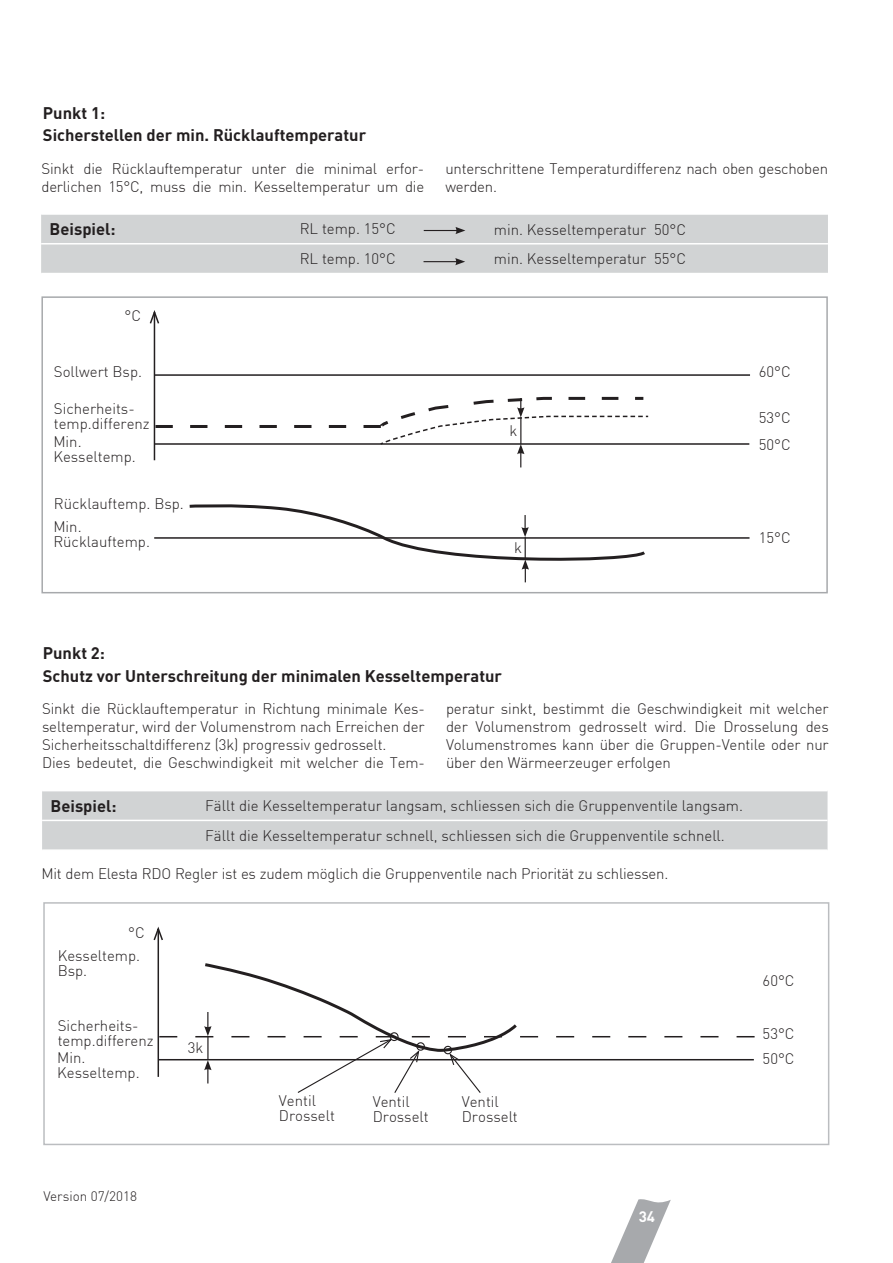
<style>
.page{position:relative;width:893px;height:1263px;background:#fff}
.page>*{position:absolute;margin:0;border:0;box-sizing:border-box;transform-origin:0 0}
.t1{font:700 16.5px/22.5px "DIN";color:#231f20}
.t2{font:300 15px/18px "DIN";letter-spacing:-.01em;color:#231f20}
.t3{font:700 15px "DIN";color:#fff}
.t4{font:300 13.5px "DIN";color:#231f20}
</style>
<div class="page">
<svg style="left:611px;top:1199px;width:60px;height:64px"></svg>
<div style="left:43px;top:902px;width:786px;height:243px;border:2px solid #bbbdc0"></div>
<div style="left:41px;top:215px;width:787px;height:58px;background:#d1d3d4"></div>
<hr style="left:41px;top:243px;width:787px;height:1px;background:#fff">
<div style="left:42px;top:791px;width:785px;height:58px;background:#d1d3d4"></div>
<hr style="left:42px;top:820px;width:785px;height:1px;background:#fff">
<hr style="left:424px;top:230px;width:34px;height:1px;background:#231f20">
<svg style="left:455px;top:227px;width:10px;height:7px"></svg>
<hr style="left:423px;top:261px;width:35px;height:1px;background:#231f20">
<svg style="left:455px;top:258px;width:10px;height:7px"></svg>
<div style="left:41px;top:296px;width:787px;height:297px;border:2px solid #a7a9ac"></div>
<hr style="left:154px;top:443px;width:595px;height:2px;background:#231f20">
<svg style="left:155px;top:395px;width:493px;height:72px"></svg>
<hr style="left:155px;top:374px;width:595px;height:2px;background:#231f20">
<hr style="left:154px;top:312px;width:1px;height:148px;background:#231f20">
<svg style="left:149px;top:310px;width:11px;height:15px"></svg>
<hr style="left:154px;top:537px;width:595px;height:2px;background:#231f20">
<svg style="left:187px;top:504px;width:461px;height:78px"></svg>
<hr style="left:158px;top:929px;width:1px;height:148px;background:#231f20">
<svg style="left:153px;top:926px;width:10px;height:16px"></svg>
<svg style="left:159px;top:963px;width:596px;height:130px"></svg>
<div style="left:390px;top:1032px;width:9px;height:9px;border:1px solid #231f20;border-radius:50%"></div>
<div style="left:416px;top:1042px;width:9px;height:9px;border:1px solid #231f20;border-radius:50%"></div>
<div style="left:444px;top:1046px;width:8px;height:8px;border:1px solid #231f20;border-radius:50%"></div>
<p class="t1" style="left:43px;top:101px;width:325px">Punkt 1:<br>Sicherstellen der min. Rücklauftemperatur</p>
<p class="t2" style="left:41px;top:159px;width:384px">Sinkt die Rücklauftemperatur unter die minimal erfor&shy;derlichen 15°C, muss die min. Kesseltemperatur um die</p>
<p class="t2" style="left:445px;top:159px;width:384px">unterschrittene Temperaturdifferenz nach oben geschoben werden.</p>
<p class="t1" style="left:50px;top:217px;width:67px">Beispiel:</p>
<p class="t2" style="left:300px;top:220px;width:97px">RL temp. 15°C</p>
<p class="t2" style="left:494px;top:220px;width:194px">min. Kesseltemperatur 50°C</p>
<p class="t2" style="left:300px;top:249px;width:97px">RL temp. 10°C</p>
<p class="t2" style="left:494px;top:250px;width:194px">min. Kesseltemperatur 55°C</p>
<p class="t2" style="left:124px;top:306px;width:18px">°C</p>
<p class="t2" style="left:54px;top:362px;width:90px">Sollwert Bsp.</p>
<p class="t2" style="left:759px;top:362px;width:33px">60°C</p>
<p class="t2" style="left:759px;top:404px;width:33px;line-height:27.3px">53°C<br>50°C</p>
<p class="t2" style="left:54px;top:401px;width:97px;line-height:15px">Sicherheits&shy;temp.differenz</p>
<p class="t2" style="left:509px;top:422px;width:9px">k</p>
<p class="t2" style="left:53px;top:434px;width:84px;line-height:15px">Min.<br>Kesseltemp.</p>
<p class="t2" style="left:54px;top:495px;width:131px">Rücklauftemp. Bsp.</p>
<p class="t2" style="left:53px;top:519px;width:98px;line-height:15px">Min.<br>Rücklauftemp.</p>
<p class="t2" style="left:514px;top:538px;width:9px">k</p>
<p class="t1" style="left:43px;top:641px;width:461px">Punkt 2:<br>Schutz vor Unterschreitung der minimalen Kesseltemperatur</p>
<p class="t2" style="left:759px;top:528px;width:33px">15°C</p>
<p class="t2" style="left:42px;top:700px;width:384px">Sinkt die Rücklauftemperatur in Richtung minimale Kes&shy;seltemperatur, wird der Volumenstrom nach Erreichen der Sicherheitsschaltdifferenz (3k) progressiv gedrosselt.<br>Dies bedeutet, die Geschwindigkeit mit welcher die Tem-</p>
<p class="t2" style="left:446px;top:700px;width:384px;text-align:justify">peratur sinkt, bestimmt die Geschwindigkeit mit welcher der Volumenstrom gedrosselt wird. Die Drosselung des Volumenstromes kann über die Gruppen-Ventile oder nur über den Wärmeerzeuger erfolgen</p>
<p class="t1" style="left:51px;top:794px;width:67px">Beispiel:</p>
<p class="t2" style="left:205px;top:790px;width:539px;line-height:29.7px">Fällt die Kesseltemperatur langsam, schliessen sich die Gruppenventile langsam.<br>Fällt die Kesseltemperatur schnell, schliessen sich die Gruppenventile schnell.</p>
<p class="t2" style="left:41px;top:865px;width:628px">Mit dem Elesta RDO Regler ist es zudem möglich die Gruppenventile nach Priorität zu schliessen.</p>
<p class="t2" style="left:58px;top:920px;width:89px;line-height:23.7px;text-indent:71px">°C<br>Kesseltemp.</p>
<p class="t2" style="left:58px;top:962px;width:31px">Bsp.</p>
<p class="t2" style="left:58px;top:1018px;width:97px;line-height:15px">Sicherheits&shy;temp.differenz</p>
<p class="t2" style="left:57px;top:1050px;width:84px;line-height:15px">Min.<br>Kesseltemp.</p>
<p class="t2" style="left:188px;top:1038px;width:17px">3k</p>
<p class="t2" style="left:279px;top:1093px;width:58px;line-height:15px">Ventil<br>Drosselt</p>
<p class="t2" style="left:373px;top:1094px;width:58px;line-height:15px">Ventil<br>Drosselt</p>
<p class="t2" style="left:462px;top:1094px;width:58px;line-height:15px">Ventil<br>Drosselt</p>
<p class="t2" style="left:763px;top:971px;width:33px">60°C</p>
<p class="t2" style="left:763px;top:1022px;width:33px;line-height:24.2px">53°C<br>50°C</p>
<p class="t4" style="left:44px;top:1188px;width:95px">Version 07/2018</p>
<p class="t3" style="left:639px;top:1207px;width:18px">34</p>
</div>
